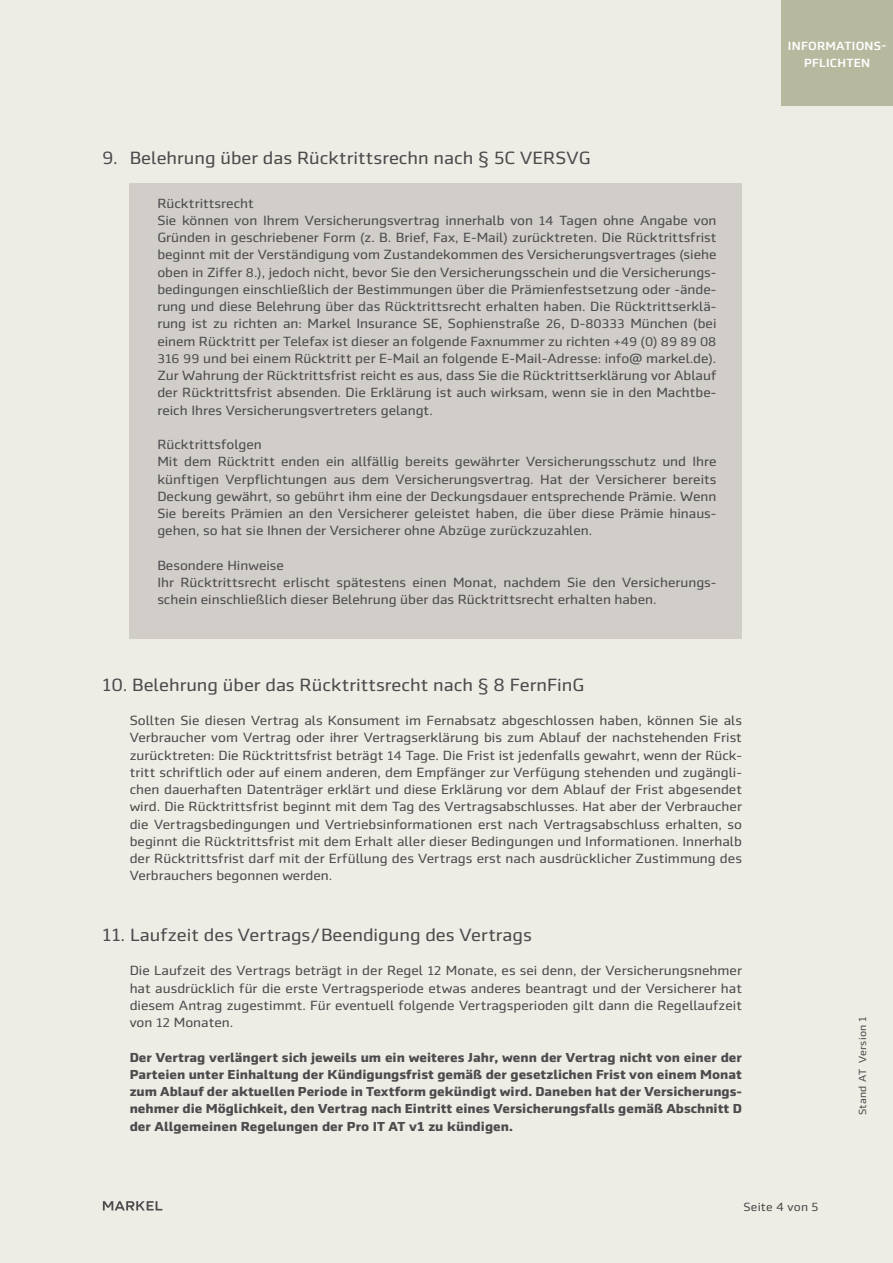
<style>
.page{position:relative;width:893px;height:1263px;background:#eeede5}
.page>*{position:absolute;margin:0;border:0;box-sizing:border-box;transform-origin:0 0}
.t1{font:18px "Markel Sans";color:#4d4b4d}
.t2{font:13.5px/17.2px "Markel Sans";color:#4d4b4d}
.t3{font:700 13.2px/17.2px "Markel Sans";color:#4d4b4d;text-align:justify}
.t4{font:500 12px/16.5px "Markel Sans";letter-spacing:.02em;color:#fff;text-align:center}
.t5{font:12px "Markel Sans";letter-spacing:.01em;color:#4d4b4d}
.t6{font:10.5px "Markel Sans";letter-spacing:.02em;color:#4d4b4d}
.s1{font-size:12.75px}
</style>
<div class="page">
<div style="left:781px;top:0;width:112px;height:105px;background:#b7b99f"></div>
<svg style="left:103px;top:1201px;width:59px;height:9px"></svg>
<div style="left:130px;top:183px;width:612px;height:456px;background:#d1cdc9"></div>
<h1 class="t1" style="left:102px;top:148px;width:490px">9. Belehrung über das Rücktrittsrechn nach § 5C VERSVG</h1>
<p class="t2" style="left:157px;top:194px;width:561px">Rücktrittsrecht<br>Sie können von Ihrem Versicherungsvertrag innerhalb von <span class="s1">14</span> Tagen ohne Angabe von Gründen in geschriebener Form (z. B. Brief, Fax, E-Mail) zurücktreten. Die Rücktrittsfrist beginnt mit der Verständigung vom Zustandekommen des Versicherungsvertrages (siehe oben in Ziffer <span class="s1">8</span>.), jedoch nicht, bevor Sie den Versicherungsschein und die Versicherungs&shy;bedingungen einschließlich der Bestimmungen über die Prämienfestsetzung oder -ände&shy;rung und diese Belehrung über das Rücktrittsrecht erhalten haben. Die Rücktrittserklä&shy;rung ist zu richten an: Markel Insurance SE, Sophienstraße <span class="s1">26</span>, D-<span class="s1">80333</span> München (bei einem Rücktritt per Telefax ist dieser an folgende Faxnummer zu richten +<span class="s1">49</span> (<span class="s1">0</span>) <span class="s1">89 89 08<br>316 99</span> und bei einem Rücktritt per E-Mail an folgende E-Mail-Adresse: info@ markel.de).<br>Zur Wahrung der Rücktrittsfrist reicht es aus, dass Sie die Rücktrittserklärung vor Ablauf der Rücktrittsfrist absenden. Die Erklärung ist auch wirksam, wenn sie in den Machtbe&shy;reich Ihres Versicherungsvertreters gelangt.</p>
<p class="t2" style="left:157px;top:436px;width:561px">Rücktrittsfolgen<br>Mit dem Rücktritt enden ein allfällig bereits gewährter Versicherungsschutz und Ihre künftigen Verpflichtungen aus dem Versicherungsvertrag. Hat der Versicherer bereits Deckung gewährt, so gebührt ihm eine der Deckungsdauer entsprechende Prämie. Wenn Sie bereits Prämien an den Versicherer geleistet haben, die über diese Prämie hinaus&shy;gehen, so hat sie Ihnen der Versicherer ohne Abzüge zurückzuzahlen.</p>
<p class="t2" style="left:157px;top:557px;width:561px">Besondere Hinweise<br>Ihr Rücktrittsrecht erlischt spätestens einen Monat, nachdem Sie den Versicherungs&shy;schein einschließlich dieser Belehrung über das Rücktrittsrecht erhalten haben.</p>
<h1 class="t1" style="left:102px;top:675px;width:484px">10. Belehrung über das Rücktrittsrecht nach § 8 FernFinG</h1>
<p class="t2" style="left:130px;top:712px;width:614px;text-align:justify">Sollten Sie diesen Vertrag als Konsument im Fernabsatz abgeschlossen haben, können Sie als Verbraucher vom Vertrag oder ihrer Vertragserklärung bis zum Ablauf der nachstehenden Frist zurücktreten: Die Rücktrittsfrist beträgt <span class="s1">14</span> Tage. Die Frist ist jedenfalls gewahrt, wenn der Rück&shy;tritt schriftlich oder auf einem anderen, dem Empfänger zur Verfügung stehenden und zugängli&shy;chen dauerhaften Datenträger erklärt und diese Erklärung vor dem Ablauf der Frist abgesendet wird. Die Rücktrittsfrist beginnt mit dem Tag des Vertragsabschlusses. Hat aber der Verbraucher die Vertragsbedingungen und Vertriebsinformationen erst nach Vertragsabschluss erhalten, so beginnt die Rücktrittsfrist mit dem Erhalt aller dieser Bedingungen und Informationen. Innerhalb der Rücktrittsfrist darf mit der Erfüllung des Vertrags erst nach ausdrücklicher Zustimmung des Verbrauchers begonnen werden.</p>
<h1 class="t1" style="left:102px;top:925px;width:431px">11. Laufzeit des Vertrags/Beendigung des Vertrags</h1>
<p class="t2" style="left:130px;top:962px;width:614px;text-align:justify">Die Laufzeit des Vertrags beträgt in der Regel <span class="s1">12</span> Monate, es sei denn, der Versicherungsnehmer hat ausdrücklich für die erste Vertragsperiode etwas anderes beantragt und der Versicherer hat diesem Antrag zugestimmt. Für eventuell folgende Vertragsperioden gilt dann die Regellaufzeit von <span class="s1">12</span> Monaten.</p>
<p class="t3" style="left:130px;top:1048px;width:614px">Der Vertrag verlängert sich jeweils um ein weiteres Jahr, wenn der Vertrag nicht von einer der Parteien unter Einhaltung der Kündigungsfrist gemäß der gesetzlichen Frist von einem Monat zum Ablauf der aktuellen Periode in Textform gekündigt wird. Daneben hat der Versicherungs&shy;nehmer die Möglichkeit, den Vertrag nach Eintritt eines Versicherungsfalls gemäß Abschnitt D der Allgemeinen Regelungen der Pro IT AT v1 zu kündigen.</p>
<p class="t4" style="left:788px;top:38px;width:100px">INFORMATIONS-<br>PFLICHTEN</p>
<p class="t6" style="left:857px;top:1115px;width:100px;rotate:-90deg">Stand AT Version 1</p>
<p class="t5" style="left:744px;top:1200px;width:76px">Seite 4 von 5</p>
</div>
